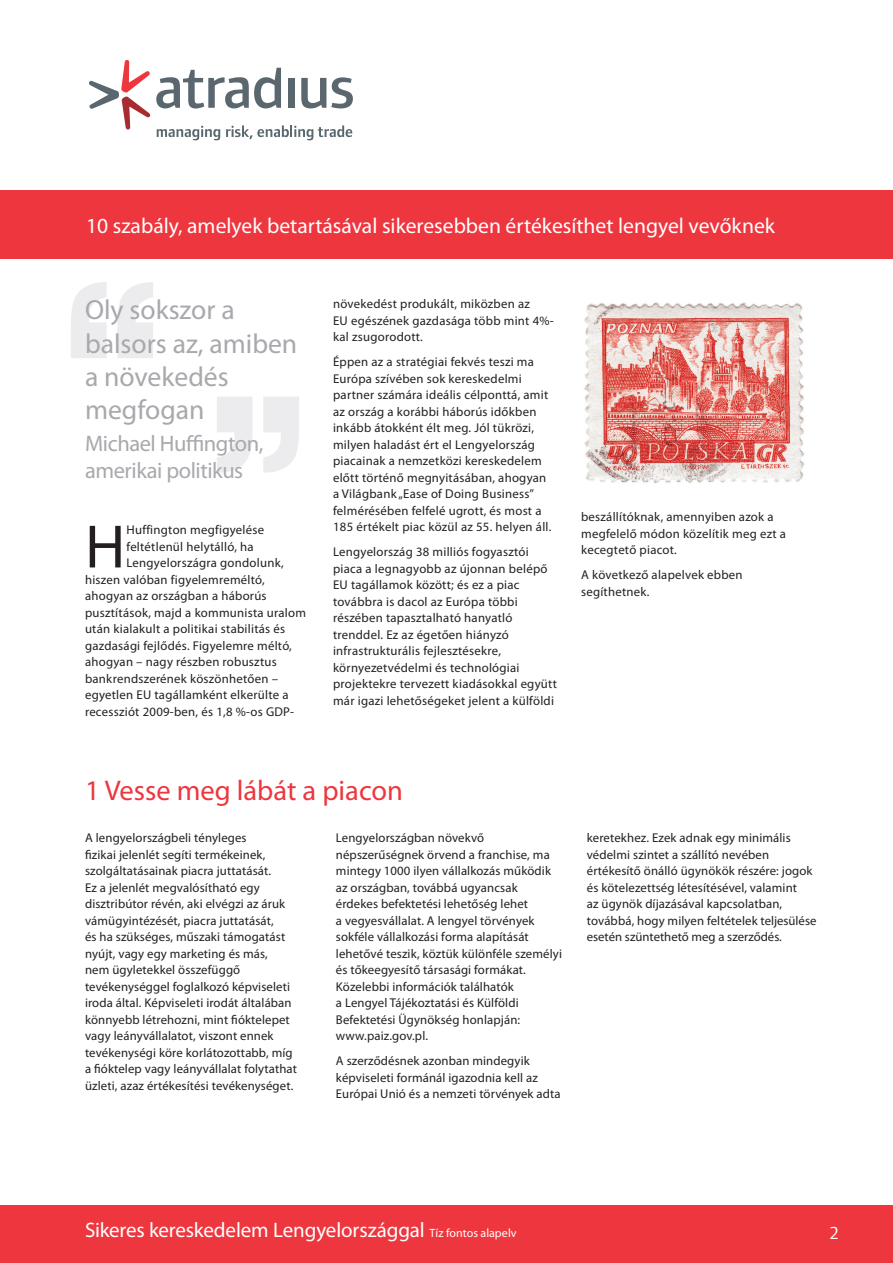
<style>
.page{position:relative;width:893px;height:1263px;background:#fff}
.page>*{position:absolute;margin:0;border:0;box-sizing:border-box;transform-origin:0 0}
.t1{font:61.65px "Myriad Pro";color:#231f20}
.t2{font:28.5px "Myriad Pro";color:#ee363e}
.t3{font:27.6px/33.2px "Myriad Pro";color:#a8a9ad}
.t4{font:22.5px/27px "Myriad Pro";letter-spacing:-.02em;color:#a8a9ad}
.t5{font:21.6px "Myriad Pro";color:#fff}
.t6{font:21px "Myriad Pro";letter-spacing:-.005em;color:#fff}
.t7{font:18px "Foundry Form Sans";color:#fff}
.t8{font:12.75px/16.5px "Myriad Pro";letter-spacing:.01em;color:#231f20}
.s1{font-size:12px}
</style>
<div class="page">
<svg style="left:217px;top:397px;width:82px;height:76px"></svg>
<div style="left:0;top:1205px;width:893px;height:58px;background:#ee363e"></div>
<div style="left:0;top:190px;width:893px;height:68px;background:#ee363e"></div>
<svg style="left:89px;top:60px;width:264px;height:80px"></svg>
<svg style="left:71px;top:282px;width:82px;height:76px"></svg>
<img style="left:584px;top:302px;width:221px;height:181px">
<p class="t5" style="left:86px;top:212px;width:690px">10 szabály, amelyek betartásával sikeresebben értékesíthet lengyel vevőknek</p>
<p class="t3" style="left:85px;top:293px;width:214px">Oly sokszor a balsors az, amiben a növekedés megfogan</p>
<p class="t4" style="left:85px;top:430px;width:180px">Michael Huffington, amerikai politikus</p>
<p class="t1" style="left:85px;top:509px;width:42px">H</p>
<p class="t8" style="left:127px;top:522px;width:139px">Huffington megfigyelése</p>
<p class="t8" style="left:127px;top:538px;width:129px">feltétlenül helytálló, ha</p>
<p class="t8" style="left:127px;top:555px;width:159px">Lengyelországra gondolunk,</p>
<p class="t8" style="left:85px;top:571px;width:181px">hiszen valóban figyelemreméltó,</p>
<p class="t8" style="left:85px;top:588px;width:183px">ahogyan az országban a háborús</p>
<p class="t8" style="left:85px;top:604px;width:223px">pusztítások, majd a kommunista uralom</p>
<p class="t8" style="left:85px;top:621px;width:202px">után kialakult a politikai stabilitás és</p>
<p class="t8" style="left:85px;top:637px;width:208px">gazdasági fejlődés. Figyelemre méltó,</p>
<p class="t8" style="left:85px;top:654px;width:193px">ahogyan – nagy részben robusztus</p>
<p class="t8" style="left:85px;top:670px;width:195px">bankrendszerének köszönhetően –</p>
<p class="t8" style="left:85px;top:687px;width:205px">egyetlen EU tagállamként elkerülte a</p>
<p class="t8" style="left:85px;top:703px;width:210px">recessziót 2009-ben, és 1,8 %-os GDP-</p>
<p class="t8" style="left:333px;top:296px;width:222px">növekedést produkált, miközben az<br>EU egészének gazdasága több mint 4%- kal zsugorodott.</p>
<p class="t8" style="left:333px;top:354px;width:220px">Éppen az a stratégiai fekvés teszi ma Európa szívében sok kereskedelmi partner számára ideális célponttá, amit az ország a korábbi háborús időkben inkább átokként élt meg. Jól tükrözi, milyen haladást ért el Lengyelország piacainak a nemzetközi kereskedelem előtt történő megnyitásában, ahogyan a Világbank „Ease of Doing Business” felmérésében felfelé ugrott, és most a 185 értékelt piac közül az 55. helyen áll.</p>
<p class="t8" style="left:333px;top:544px;width:225px">Lengyelország 38 milliós fogyasztói piaca a legnagyobb az újonnan belépő EU tagállamok között; és ez a piac továbbra is dacol az Európa többi részében tapasztalható hanyatló trenddel. Ez az égetően hiányzó infrastrukturális fejlesztésekre, környezetvédelmi és technológiai projektekre tervezett kiadásokkal együtt már igazi lehetőségeket jelent a külföldi</p>
<p class="t8" style="left:581px;top:508px;width:206px">beszállítóknak, amennyiben azok a megfelelő módon közelítik meg ezt a kecegtető piacot.</p>
<p class="t8" style="left:581px;top:566px;width:163px">A következő alapelvek ebben segíthetnek.</p>
<p class="t2" style="left:85px;top:772px;width:320px">1 Vesse meg lábát a piacon</p>
<p class="t8" style="left:85px;top:829px;width:213px">A lengyelországbeli tényleges<br>fizikai jelenlét segíti termékeinek, szolgáltatásainak piacra juttatását.<br>Ez a jelenlét megvalósítható egy disztribútor révén, aki elvégzi az áruk vámügyintézését, piacra juttatását,<br>és ha szükséges, műszaki támogatást nyújt, vagy egy marketing és más,<br>nem ügyletekkel összefüggő tevékenységgel foglalkozó képviseleti iroda által. Képviseleti irodát általában könnyebb létrehozni, mint fióktelepet vagy leányvállalatot, viszont ennek tevékenységi köre korlátozottabb, míg a fióktelep vagy leányvállalat folytathat üzleti, azaz értékesítési tevékenységet.</p>
<p class="t8" style="left:336px;top:829px;width:228px">Lengyelországban növekvő népszerűségnek örvend a franchise, ma mintegy 1000 ilyen vállalkozás működik az országban, továbbá ugyancsak érdekes befektetési lehetőség lehet<br>a vegyesvállalat. A lengyel törvények sokféle vállalkozási forma alapítását lehetővé teszik, köztük különféle személyi és tőkeegyesítő társasági formákat.<br>Közelebbi információk találhatók<br>a Lengyel Tájékoztatási és Külföldi Befektetési Ügynökség honlapján: www.paiz.gov.pl.</p>
<p class="t8" style="left:336px;top:1052px;width:226px">A szerződésnek azonban mindegyik képviseleti formánál igazodnia kell az<br>Európai Unió és a nemzeti törvények adta</p>
<p class="t8" style="left:587px;top:829px;width:231px">keretekhez. Ezek adnak egy minimális védelmi szintet a szállító nevében értékesítő önálló ügynökök részére: jogok és kötelezettség létesítésével, valamint<br>az ügynök díjazásával kapcsolatban, továbbá, hogy milyen feltételek teljesülése esetén szüntethető meg a szerződés.</p>
<p class="t6" style="left:85px;top:1217px;width:433px">Sikeres kereskedelem Lengyelországgal <span class="s1">Tíz fontos alapelv</span></p>
<p class="t7" style="left:830px;top:1223px;width:10px">2</p>
</div>
